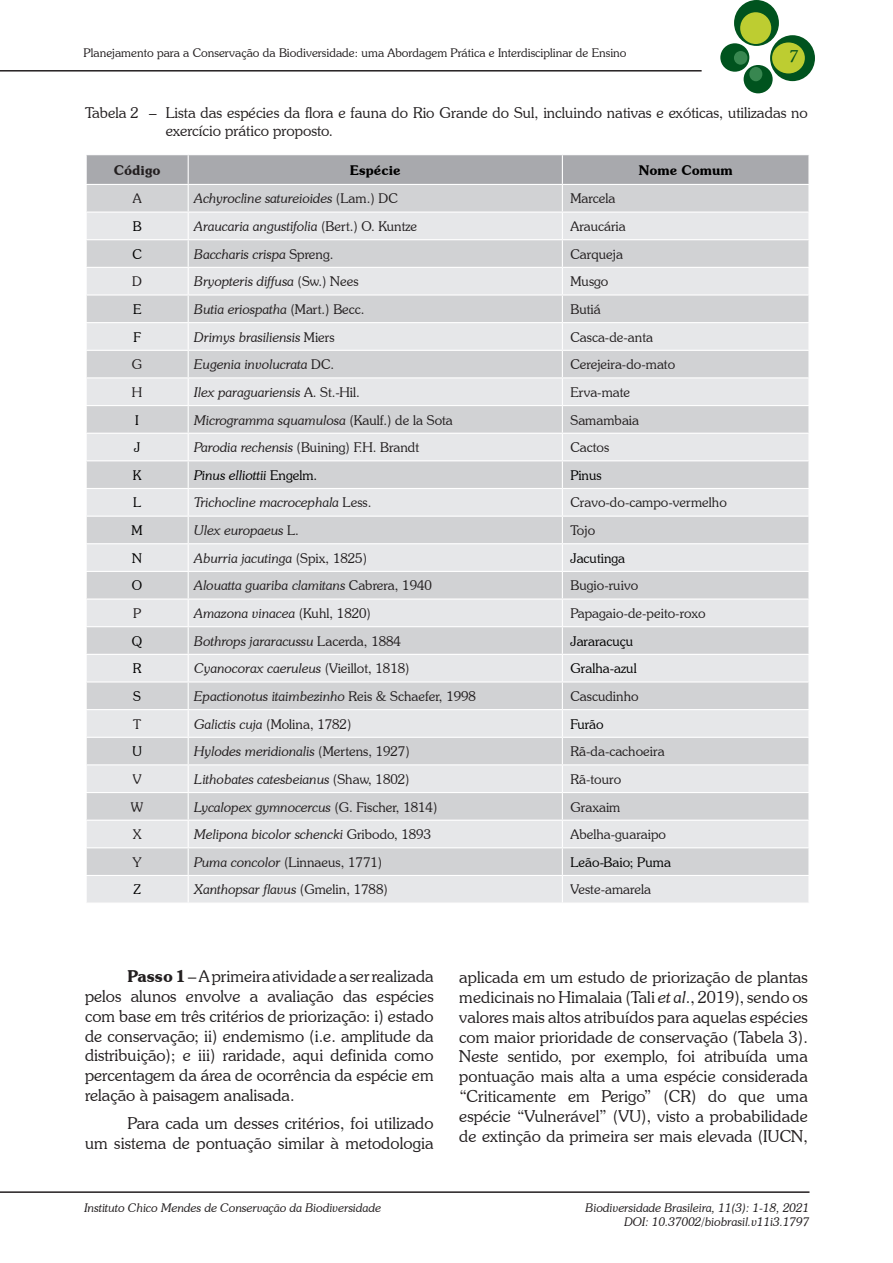
<style>
.page{position:relative;width:893px;height:1263px;background:#fff}
.page>*{position:absolute;margin:0;border:0;box-sizing:border-box;transform-origin:0 0}
.texto{font:300 16.5px/19.8px "Souvenir IT Cby BT";letter-spacing:.005em;color:#231f20;text-align:justify}
.t1{font:italic 300 16.5px "Souvenir IT Cby BT";color:#00531e}
.figura{font:300 15px/18px "Souvenir IT Cby BT";color:#231f20}
.texto_tabela{font:italic 300 13.5px "Souvenir IT Cby BT";color:#231f20}
.texto_tabela-2{font:300 13.5px "Souvenir IT Cby BT";color:#231f20}
.texto_tabela-3{font:300 13.5px "Souvenir IT Cby BT";color:#000}
.texto_tabela-4{font:italic 300 13.5px "Souvenir IT Cby BT";color:#000}
.texto_tabela-5{font:600 13.5px "Souvenir IT Cby BT";color:#000}
.texto_tabela-6{font:600 13.5px "Souvenir IT Cby BT";color:#231f20}
.t2{font:italic 300 12px/14.4px "Souvenir IT Cby BT";color:#231f20;text-align:right}
.t3{font:300 12px "Souvenir IT Cby BT";color:#231f20}
.s1{font-style:normal}
.s2{font-style:italic}
.s3{font-weight:600}
</style>
<div class="page">
<div style="left:734px;top:0;width:45px;height:46px;background:#00531e;border-radius:50%"></div>
<div style="left:770px;top:35px;width:45px;height:46px;background:#00531e;border-radius:50%"></div>
<div style="left:720px;top:43px;width:29px;height:29px;background:#00531e;border-radius:50%"></div>
<div style="left:744px;top:65px;width:29px;height:28px;background:#00531e;border-radius:50%"></div>
<div style="left:740px;top:12px;width:31px;height:32px;background:#bdcd31;border-radius:50%"></div>
<div style="left:772px;top:42px;width:33px;height:31px;background:#bdcd31;border-radius:50%"></div>
<div style="left:734px;top:51px;width:13px;height:14px;background:#388750;border-radius:50%"></div>
<div style="left:749px;top:67px;width:13px;height:14px;background:#388750;border-radius:50%"></div>
<hr style="left:0;top:1191px;width:809px;height:2px;background:#231f20">
<hr style="left:0;top:70px;width:702px;height:2px;background:#231f20">
<svg style="left:86px;top:155px;width:723px;height:747px"></svg>
<hr style="left:808px;top:876px;width:2px;height:26px;background:#fff">
<p class="t3" style="left:84px;top:46px;width:544px">Planejamento para a Conservação da Biodiversidade: uma Abordagem Prática e Interdisciplinar de Ensino</p>
<p class="t1" style="left:789px;top:46px;width:11px">7</p>
<p class="figura" style="left:166px;top:103px;width:644px;text-indent:-81px">Tabela 2 – Lista das espécies da flora e fauna do Rio Grande do Sul, incluindo nativas e exóticas, utilizadas no exercício prático proposto.</p>
<p class="texto_tabela-6" style="left:114px;top:161px;width:48px">Código</p>
<p class="texto_tabela-5" style="left:350px;top:161px;width:52px">Espécie</p>
<p class="texto_tabela-5" style="left:639px;top:161px;width:96px">Nome Comum</p>
<p class="texto_tabela-2" style="left:133px;top:190px;width:10px">A</p>
<p class="texto_tabela" style="left:194px;top:190px;width:205px">Achyrocline satureioides <span class="s1">(Lam.) DC</span></p>
<p class="texto_tabela-2" style="left:570px;top:190px;width:46px">Marcela</p>
<p class="texto_tabela-3" style="left:133px;top:218px;width:10px">B</p>
<p class="texto_tabela" style="left:194px;top:218px;width:225px">Araucaria angustifolia <span class="s1">(Bert.) O. Kuntze</span></p>
<p class="texto_tabela-2" style="left:570px;top:218px;width:57px">Araucária</p>
<p class="texto_tabela-3" style="left:132px;top:246px;width:11px">C</p>
<p class="texto_tabela" style="left:194px;top:246px;width:141px">Baccharis crispa <span class="s1">Spreng.</span></p>
<p class="texto_tabela-2" style="left:570px;top:246px;width:54px">Carqueja</p>
<p class="texto_tabela-2" style="left:132px;top:273px;width:11px">D</p>
<p class="texto_tabela" style="left:194px;top:273px;width:166px">Bryopteris diffusa <span class="s1">(Sw.) Nees</span></p>
<p class="texto_tabela-2" style="left:570px;top:273px;width:39px">Musgo</p>
<p class="texto_tabela-3" style="left:133px;top:301px;width:10px">E</p>
<p class="texto_tabela" style="left:194px;top:301px;width:172px">Butia eriospatha <span class="s1">(Mart.) Becc.</span></p>
<p class="texto_tabela-2" style="left:570px;top:301px;width:32px">Butiá</p>
<p class="texto_tabela-3" style="left:133px;top:328px;width:9px">F</p>
<p class="texto_tabela" style="left:194px;top:328px;width:142px">Drimys brasiliensis <span class="s1">Miers</span></p>
<p class="texto_tabela-2" style="left:570px;top:328px;width:84px">Casca-de-anta</p>
<p class="texto_tabela-2" style="left:132px;top:356px;width:12px">G</p>
<p class="texto_tabela" style="left:194px;top:356px;width:141px">Eugenia involucrata <span class="s1">DC.</span></p>
<p class="texto_tabela-2" style="left:570px;top:356px;width:106px">Cerejeira-do-mato</p>
<p class="texto_tabela-2" style="left:132px;top:384px;width:12px">H</p>
<p class="texto_tabela" style="left:194px;top:384px;width:167px">Ilex paraguariensis <span class="s1">A. St.-Hil.</span></p>
<p class="texto_tabela-2" style="left:570px;top:384px;width:61px">Erva-mate</p>
<p class="texto_tabela-3" style="left:135px;top:411px;width:5px">I</p>
<p class="texto_tabela" style="left:194px;top:411px;width:260px">Microgramma squamulosa <span class="s1">(Kaulf.) de la Sota</span></p>
<p class="texto_tabela-2" style="left:570px;top:411px;width:70px">Samambaia</p>
<p class="texto_tabela-3" style="left:134px;top:439px;width:8px">J</p>
<p class="texto_tabela-2" style="left:194px;top:439px;width:226px"><span class="s2">Parodia rechensis</span> (Buining) F.H. Brandt</p>
<p class="texto_tabela-2" style="left:570px;top:439px;width:40px">Cactos</p>
<p class="texto_tabela-3" style="left:133px;top:467px;width:10px">K</p>
<p class="texto_tabela-4" style="left:194px;top:467px;width:125px">Pinus elliottii <span class="s1">Engelm.</span></p>
<p class="texto_tabela-3" style="left:570px;top:467px;width:33px">Pinus</p>
<p class="texto_tabela-3" style="left:133px;top:494px;width:9px">L</p>
<p class="texto_tabela" style="left:194px;top:494px;width:179px">Trichocline macrocephala <span class="s1">Less.</span></p>
<p class="texto_tabela-2" style="left:570px;top:494px;width:158px">Cravo-do-campo-vermelho</p>
<p class="texto_tabela-3" style="left:132px;top:522px;width:13px">M</p>
<p class="texto_tabela" style="left:194px;top:522px;width:106px">Ulex europaeus <span class="s1">L.</span></p>
<p class="texto_tabela-2" style="left:570px;top:522px;width:26px">Tojo</p>
<p class="texto_tabela-3" style="left:132px;top:550px;width:11px">N</p>
<p class="texto_tabela" style="left:194px;top:550px;width:174px">Aburria jacutinga <span class="s1">(Spix, 1825)</span></p>
<p class="texto_tabela-3" style="left:570px;top:550px;width:56px">Jacutinga</p>
<p class="texto_tabela-3" style="left:132px;top:577px;width:12px">O</p>
<p class="texto_tabela" style="left:194px;top:577px;width:239px">Alouatta guariba clamitans <span class="s1">Cabrera, 1940</span></p>
<p class="texto_tabela-2" style="left:570px;top:577px;width:69px">Bugio-ruivo</p>
<p class="texto_tabela-2" style="left:133px;top:605px;width:10px">P</p>
<p class="texto_tabela" style="left:194px;top:605px;width:178px">Amazona vinacea <span class="s1">(Kuhl, 1820)</span></p>
<p class="texto_tabela-2" style="left:570px;top:605px;width:137px">Papagaio-de-peito-roxo</p>
<p class="texto_tabela-3" style="left:132px;top:633px;width:12px">Q</p>
<p class="texto_tabela" style="left:194px;top:633px;width:208px">Bothrops jararacussu <span class="s1">Lacerda, 1884</span></p>
<p class="texto_tabela-3" style="left:570px;top:633px;width:64px">Jararacuçu</p>
<p class="texto_tabela-3" style="left:133px;top:660px;width:10px">R</p>
<p class="texto_tabela" style="left:194px;top:660px;width:217px">Cyanocorax caeruleus <span class="s1">(Vieillot, 1818)</span></p>
<p class="texto_tabela-3" style="left:570px;top:660px;width:68px">Gralha-azul</p>
<p class="texto_tabela-3" style="left:133px;top:688px;width:9px">S</p>
<p class="texto_tabela" style="left:194px;top:688px;width:283px">Epactionotus itaimbezinho <span class="s1">Reis &amp; Schaefer, 1998</span></p>
<p class="texto_tabela-2" style="left:570px;top:688px;width:70px">Cascudinho</p>
<p class="texto_tabela-2" style="left:133px;top:715px;width:10px">T</p>
<p class="texto_tabela-2" style="left:194px;top:715px;width:159px"><span class="s2">Galictis cuja</span> (Molina, 1782)</p>
<p class="texto_tabela-3" style="left:570px;top:715px;width:35px">Furão</p>
<p class="texto_tabela-3" style="left:132px;top:743px;width:11px">U</p>
<p class="texto_tabela" style="left:194px;top:743px;width:217px">Hylodes meridionalis <span class="s1">(Mertens, 1927)</span></p>
<p class="texto_tabela-2" style="left:570px;top:743px;width:96px">Rã-da-cachoeira</p>
<p class="texto_tabela-2" style="left:133px;top:771px;width:10px">V</p>
<p class="texto_tabela" style="left:194px;top:771px;width:217px">Lithobates catesbeianus <span class="s1">(Shaw, 1802)</span></p>
<p class="texto_tabela-2" style="left:570px;top:771px;width:52px">Rã-touro</p>
<p class="texto_tabela-2" style="left:131px;top:798px;width:14px">W</p>
<p class="texto_tabela" style="left:194px;top:798px;width:245px">Lycalopex gymnocercus <span class="s1">(G. Fischer, 1814)</span></p>
<p class="texto_tabela-2" style="left:570px;top:798px;width:51px">Graxaim</p>
<p class="texto_tabela-2" style="left:133px;top:826px;width:10px">X</p>
<p class="texto_tabela" style="left:194px;top:826px;width:238px">Melipona bicolor schencki <span class="s1">Gribodo, 1893</span></p>
<p class="texto_tabela-2" style="left:570px;top:826px;width:97px">Abelha-guaraipo</p>
<p class="texto_tabela-2" style="left:133px;top:854px;width:10px">Y</p>
<p class="texto_tabela-2" style="left:194px;top:854px;width:190px"><span class="s2">Puma concolor</span> (Linnaeus, 1771)</p>
<p class="texto_tabela-3" style="left:570px;top:854px;width:102px">Leão-Baio; Puma</p>
<p class="texto_tabela-3" style="left:133px;top:881px;width:9px">Z</p>
<p class="texto_tabela" style="left:194px;top:881px;width:195px">Xanthopsar flavus <span class="s1">(Gmelin, 1788)</span></p>
<p class="texto_tabela-2" style="left:570px;top:881px;width:82px">Veste-amarela</p>
<p class="texto" style="left:85px;top:966px;width:350px;text-indent:43px"><span class="s3">Passo 1</span> – A primeira atividade a ser realizada pelos alunos envolve a avaliação das espécies com base em três critérios de priorização: i) estado de conservação; ii) endemismo (i.e. amplitude da distribuição); e iii) raridade, aqui definida como percentagem da área de ocorrência da espécie em relação à paisagem analisada.</p>
<p class="texto" style="left:85px;top:1113px;width:350px;text-align:right">Para cada um desses critérios, foi utilizado<br>um sistema de pontuação similar à metodologia</p>
<p class="t2" style="left:84px;top:1200px;width:298px">Instituto Chico Mendes de Conservação da Biodiversidade</p>
<p class="texto" style="left:459px;top:967px;width:350px">aplicada em um estudo de priorização de plantas medicinais no Himalaia (Tali <span class="s2">et al</span>., 2019), sendo os valores mais altos atribuídos para aquelas espécies com maior prioridade de conservação (Tabela 3).<br>Neste sentido, por exemplo, foi atribuída uma pontuação mais alta a uma espécie considerada “Criticamente em Perigo” (CR) do que uma espécie “Vulnerável” (VU), visto a probabilidade de extinção da primeira ser mais elevada (IUCN,</p>
<p class="t2" style="left:586px;top:1200px;width:225px">Biodiversidade Brasileira, 11(3): 1-18, 2021<br>DOI: 10.37002/biobrasil.v11i3.1797</p>
</div>
